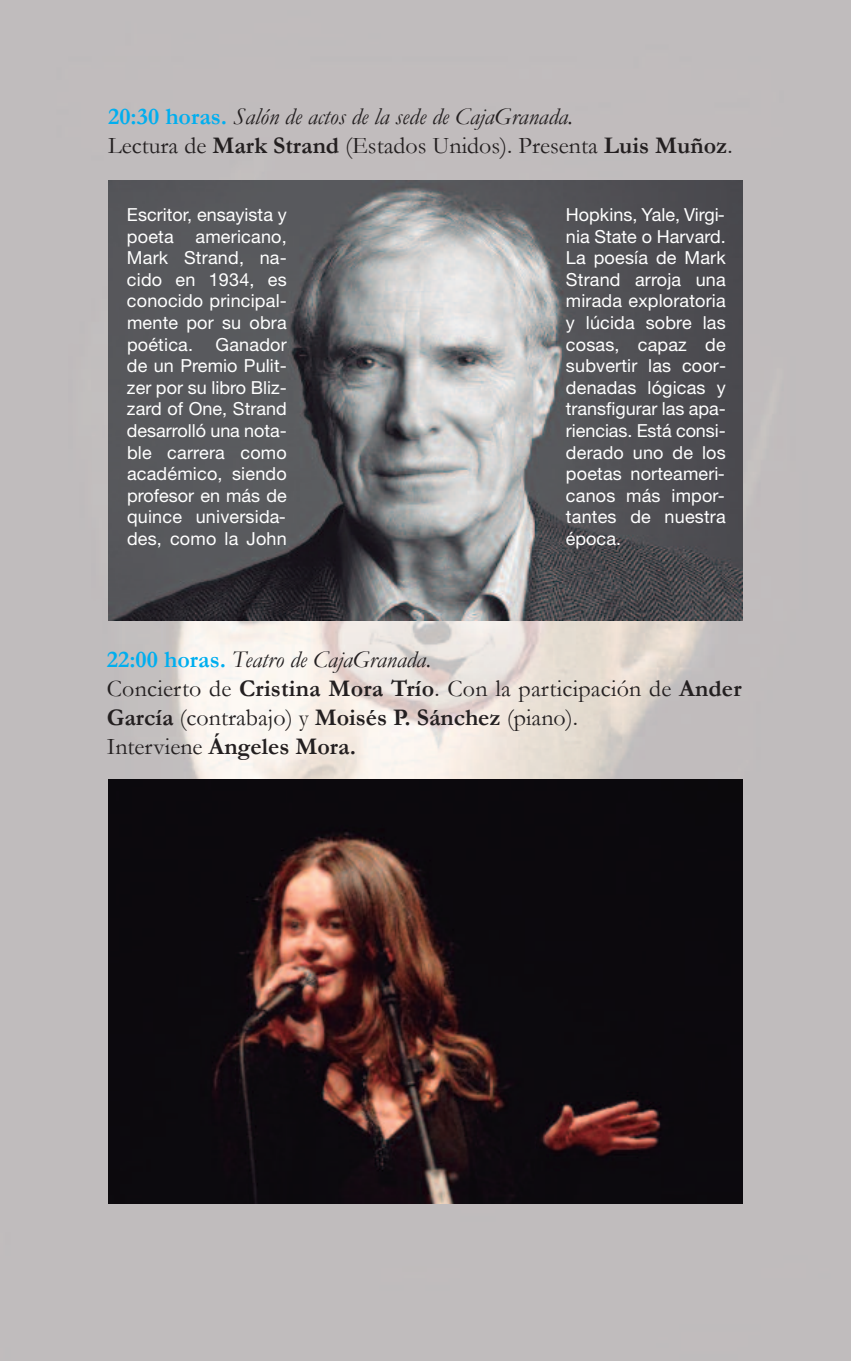
<style>
.page{position:relative;width:851px;height:1361px;background:#fff}
.page>*{position:absolute;margin:0;border:0;box-sizing:border-box;transform-origin:0 0}
.t1{font:24px/28.8px "Garamond";letter-spacing:.01em;color:#231f20}
.t2{font:italic 24px/28.8px "Garamond";color:#231f20}
.t3{font:18px/21.6px "Helvetica Neue";letter-spacing:.01em;color:#fff;text-align:justify}
.s1{font-weight:700;font-style:normal;color:#00aeef}
.s2{font-style:normal}
.s3{font-weight:700;font-style:normal}
.s4{font-weight:700;color:#00aeef}
.s5{font-style:italic}
.s6{font-weight:700}
</style>
<div class="page">
<img style="left:0;top:0;width:850px;height:1361px">
<img style="left:108px;top:181px;width:634px;height:440px">
<img style="left:108px;top:779px;width:634px;height:424px">
<h1 class="t2" style="left:108px;top:102px;width:626px"><span class="s1">20:30 horas.</span> Salón de actos de la sede de CajaGranada.<br><span class="s2">Lectura de</span> <span class="s3">Mark Strand</span> <span class="s2">(Estados Unidos). Presenta</span> <span class="s3">Luis Muñoz</span><span class="s2">.</span></h1>
<p class="t3" style="left:127px;top:206px;width:161px">Escritor, ensayista y poeta americano, Mark Strand, na&shy;cido en 1934, es conocido principal&shy;mente por su obra poética. Ganador de un Premio Pulit&shy;zer por su libro Bliz&shy;zard of One, Strand desarrolló una nota&shy;ble carrera como académico, siendo profesor en más de quince universida&shy;des, como la John</p>
<p class="t3" style="left:566px;top:206px;width:162px">Hopkins, Yale, Virgi&shy;nia State o Harvard.<br>La poesía de Mark Strand arroja una mirada exploratoria y lúcida sobre las cosas, capaz de subvertir las coor&shy;denadas lógicas y transfigurar las apa&shy;riencias. Está consi&shy;derado uno de los poetas norteameri&shy;canos más impor&shy;tantes de nuestra época.</p>
<h1 class="t1" style="left:107px;top:645px;width:636px"><span class="s4">22:00 horas.</span> <span class="s5">Teatro de CajaGranada.<br></span>Concierto de <span class="s6">Cristina Mora Trío</span>. Con la participación de <span class="s6">Ander García</span> (contrabajo) y <span class="s6">Moisés P. Sánchez</span> (piano).<br>Interviene <span class="s6">Ángeles Mora.</span></h1>
</div>
